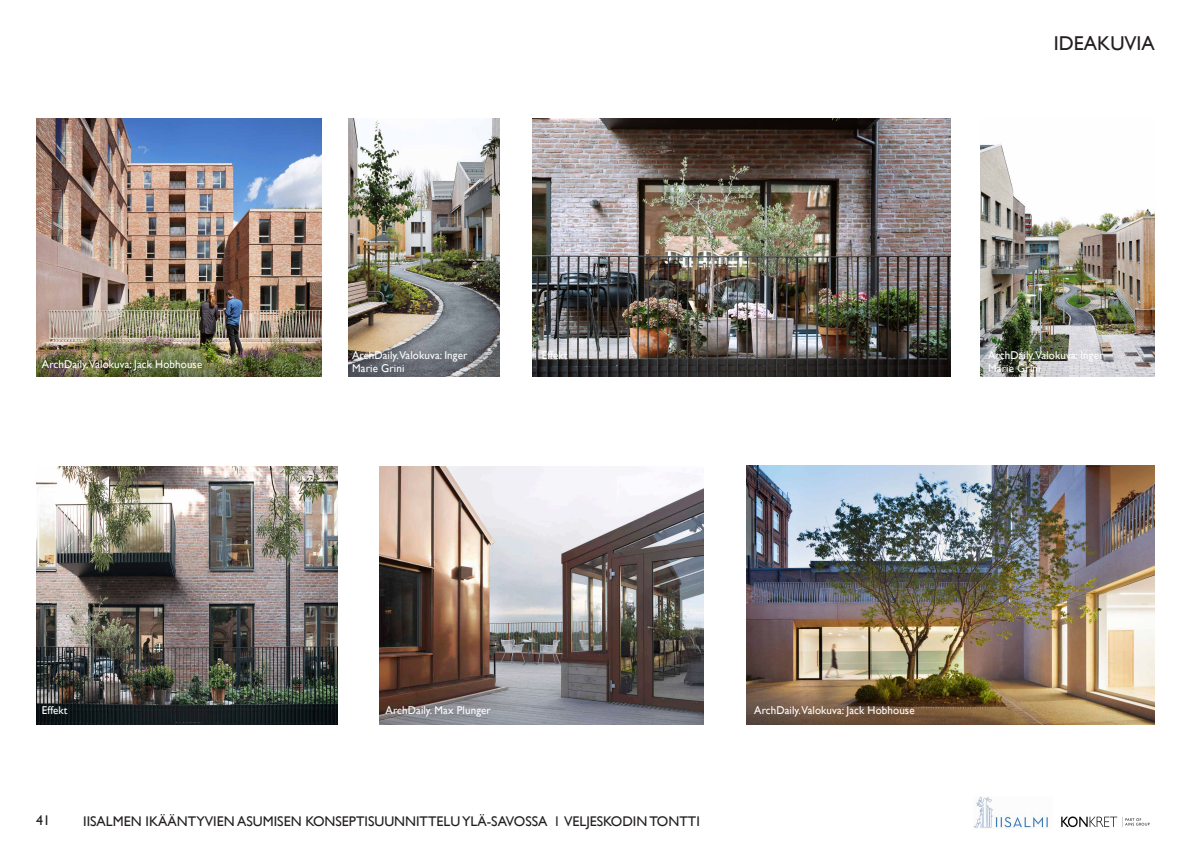
<style>
.page{position:relative;width:1191px;height:842px;background:#fff}
.page>*{position:absolute;margin:0;border:0;box-sizing:border-box;transform-origin:0 0}
.OTSIKKO_20_pt_Gill_Sans_Nova_Book{font:20px "Gill Sans";color:#231f20}
.t1{font:14px "Gill Sans";color:#231f20}
.VÄLIOTSIKKO_11_pt_Gill_Sans_Nova_Book{font:11.3px "Gill Sans";letter-spacing:.01em;color:#fff}
</style>
<div class="page">
<img style="left:973px;top:796px;width:75px;height:32px">
<img style="left:980px;top:144px;width:175px;height:232px">
<img style="left:349px;top:118px;width:150px;height:258px">
<img style="left:380px;top:467px;width:324px;height:258px">
<img style="left:36px;top:467px;width:301px;height:258px">
<img style="left:533px;top:118px;width:417px;height:258px">
<img style="left:746px;top:466px;width:409px;height:259px">
<img style="left:36px;top:118px;width:285px;height:258px">
<img style="left:1061px;top:816px;width:89px;height:12px">
<p class="VÄLIOTSIKKO_11_pt_Gill_Sans_Nova_Book" style="left:42px;top:358px;width:162px">ArchDaily.Valokuva: Jack Hobhouse</p>
<p class="VÄLIOTSIKKO_11_pt_Gill_Sans_Nova_Book" style="left:352px;top:349px;width:117px">ArchDaily.Valokuva: Inger</p>
<p class="VÄLIOTSIKKO_11_pt_Gill_Sans_Nova_Book" style="left:352px;top:362px;width:54px">Marie Grini</p>
<p class="VÄLIOTSIKKO_11_pt_Gill_Sans_Nova_Book" style="left:542px;top:349px;width:27px">Effekt</p>
<p class="OTSIKKO_20_pt_Gill_Sans_Nova_Book" style="left:1054px;top:31px;width:103px">IDEAKUVIA</p>
<p class="VÄLIOTSIKKO_11_pt_Gill_Sans_Nova_Book" style="left:988px;top:349px;width:117px">ArchDaily.Valokuva: Inger</p>
<p class="VÄLIOTSIKKO_11_pt_Gill_Sans_Nova_Book" style="left:988px;top:362px;width:54px">Marie Grini</p>
<p class="VÄLIOTSIKKO_11_pt_Gill_Sans_Nova_Book" style="left:42px;top:703px;width:27px">Effekt</p>
<p class="VÄLIOTSIKKO_11_pt_Gill_Sans_Nova_Book" style="left:386px;top:703px;width:107px">ArchDaily. Max Plunger</p>
<p class="VÄLIOTSIKKO_11_pt_Gill_Sans_Nova_Book" style="left:754px;top:703px;width:162px">ArchDaily.Valokuva: Jack Hobhouse</p>
<p class="t1" style="left:36px;top:812px;width:15px">41</p>
<p class="t1" style="left:83px;top:813px;width:618px">IISALMEN IKÄÄNTYVIEN ASUMISEN KONSEPTISUUNNITTELU YLÄ-SAVOSSA l VELJESKODIN TONTTI</p>
</div>
